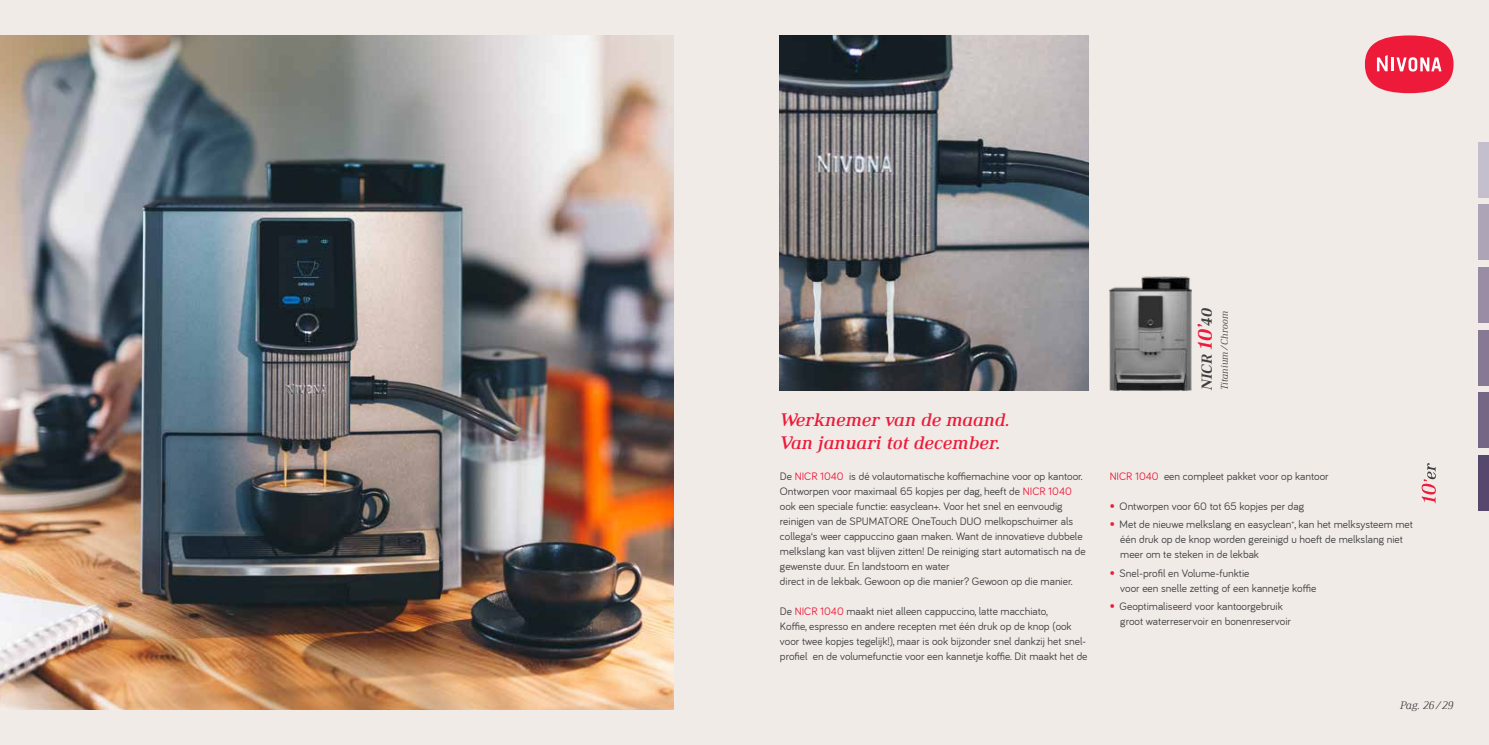
<style>
.page{position:relative;width:1489px;height:745px;background:#fff}
.page>*{position:absolute;margin:0;border:0;box-sizing:border-box;transform-origin:0 0}
.t1{font:italic 500 18.75px/23.8px "Ethos";color:#ed1a3a}
.t2{font:italic 700 15px "Ethos";color:#3e3e3f}
.t3{font:11.25px/15px "Bariol";color:#3e3e3f}
.t4{font:italic 300 11.25px "Ethos";color:#3e3e3f}
.t5{font:italic 300 10px "Ethos";color:#3e3e3f}
.s1{color:#ed1a3a}
.s2{font-size:20px;color:#ed1a3a}
.s3{font-size:13.75px;color:#ed1a3a}
</style>
<div class="page">
<div style="left:0;top:0;width:1488px;height:744px;background:#f1ebe7"></div>
<img style="left:0;top:35px;width:673px;height:674px">
<div style="left:1364px;top:35px;width:89px;height:58px;background:#ed1a3a;border-radius:50%"></div>
<svg style="left:1376px;top:55px;width:65px;height:16px"></svg>
<img style="left:780px;top:35px;width:308px;height:355px">
<img style="left:1109px;top:276px;width:81px;height:114px">
<div style="left:1478px;top:142px;width:10px;height:55px;background:#c5becc"></div>
<div style="left:1478px;top:204px;width:10px;height:56px;background:#ada5b7"></div>
<div style="left:1478px;top:267px;width:10px;height:55px;background:#988da5"></div>
<div style="left:1478px;top:330px;width:10px;height:55px;background:#857994"></div>
<div style="left:1478px;top:392px;width:10px;height:56px;background:#746786"></div>
<div style="left:1478px;top:455px;width:10px;height:55px;background:#56476d"></div>
<svg style="left:1421px;top:463px;width:14px;height:40px"></svg>
<h1 class="t1" style="left:780px;top:407px;width:231px">Werknemer van de maand.<br>Van januari tot december.</h1>
<p class="t3" style="left:780px;top:468px;width:307px">De <span class="s1">NICR 1040</span> is dé volautomatische koffiemachine voor op kantoor.<br>Ontworpen voor maximaal 65 kopjes per dag, heeft de <span class="s1">NICR 1040 </span>ook een speciale functie: easyclean+. Voor het snel en eenvoudig reinigen van de SPUMATORE OneTouch DUO melkopschuimer als collega‘s weer cappuccino gaan maken. Want de innovatieve dubbele melkslang kan vast blijven zitten! De reiniging start automatisch na de gewenste duur. En landstoom en water<br>direct in de lekbak. Gewoon op die manier? Gewoon op die manier.</p>
<p class="t3" style="left:780px;top:603px;width:309px">De <span class="s1">NICR 1040</span> maakt niet alleen cappuccino, latte macchiato,<br>Koffie, espresso en andere recepten met één druk op de knop (ook voor twee kopjes tegelijk!), maar is ook bijzonder snel dankzij het snel&shy;profiel en de volumefunctie voor een kannetje koffie. Dit maakt het de</p>
<h2 class="t2" style="left:1197px;top:390px;width:84px;rotate:-90deg">NICR <span class="s2">10’</span>40</h2>
<p class="t5" style="left:1218px;top:390px;width:81px;rotate:-90deg">Titanium/Chroom</p>
<p class="t3" style="left:1109px;top:468px;width:220px"><span class="s1">NICR 1040</span> een compleet pakket voor op kantoor</p>
<p class="t3" style="left:1109px;top:498px;width:196px"><span class="s3">•</span> Ontworpen voor 60 tot 65 kopjes per dag</p>
<p class="t3" style="left:1120px;top:516px;width:294px;text-indent:-11px"><span class="s3">•</span> Met de nieuwe melkslang en easyclean<sup>+</sup>, kan het melksysteem met één druk op de knop worden gereinigd u hoeft de melkslang niet meer om te steken in de lekbak</p>
<p class="t3" style="left:1120px;top:565px;width:197px;text-indent:-11px"><span class="s3">•</span> Snel-profil en Volume-funktie<br>voor een snelle zetting of een kannetje koffie</p>
<p class="t3" style="left:1120px;top:598px;width:172px;text-indent:-11px"><span class="s3">•</span> Geoptimaliseerd voor kantoorgebruik groot waterreservoir en bonenreservoir</p>
<p class="t4" style="left:1399px;top:698px;width:55px">Pag. 26/29</p>
</div>
